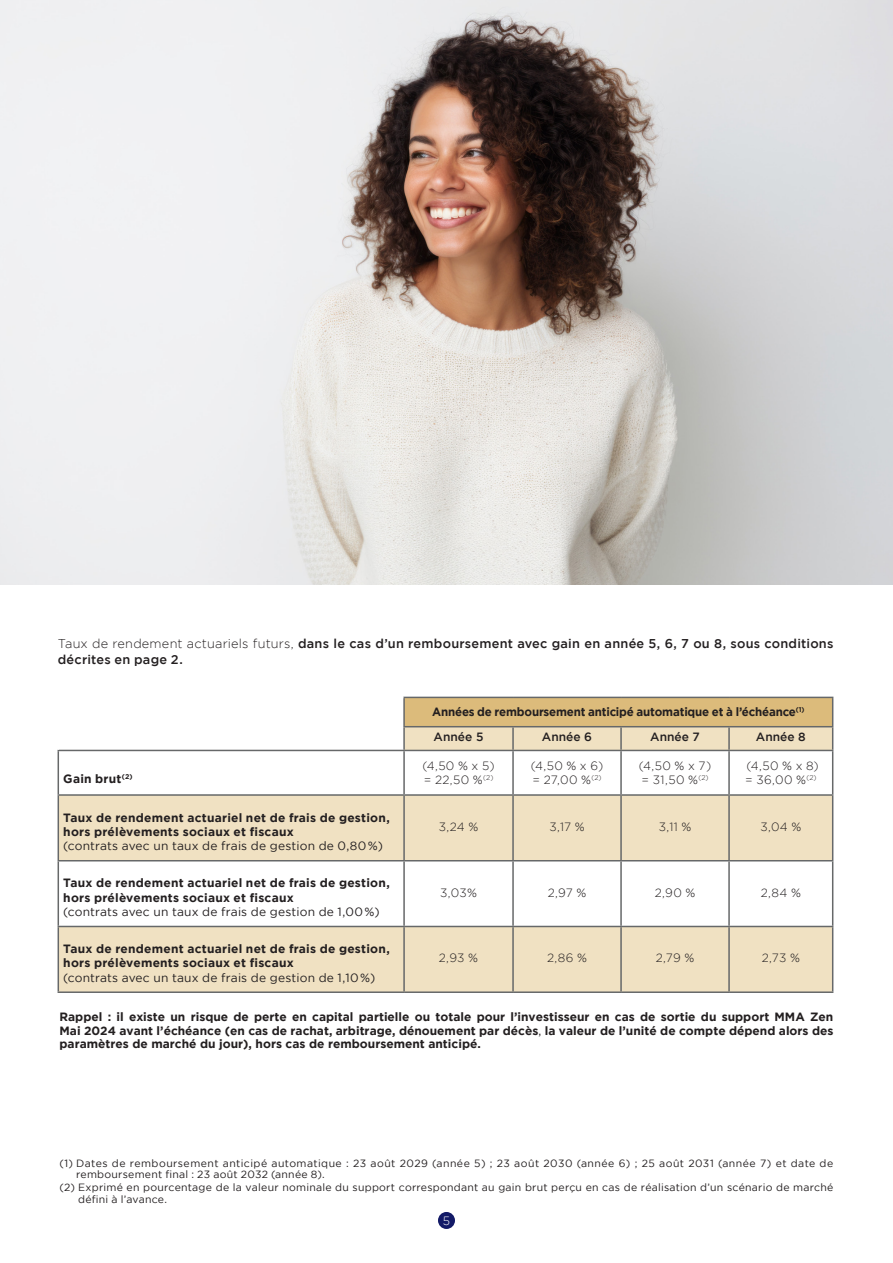
<style>
.page{position:relative;width:893px;height:1263px;background:#fff}
.page>*{position:absolute;margin:0;border:0;box-sizing:border-box;transform-origin:0 0}
.t1{font:500 12.75px/15.3px "Gotham";letter-spacing:.02em;color:#231f20}
.P_-_Paragraph_Style1{font:700 12px/14.4px "Gotham";letter-spacing:.015em;color:#231f20}
.t2{font:300 12px/14.4px "Gotham";letter-spacing:.03em;color:#231f20}
.P_-_Paragraph_Style1-2{font:700 12px "Gotham";letter-spacing:-.015em;color:#231f20;scale:.96 1}
.P_-_Paragraph_Style22{font:500 12px "Gotham";color:#231f20}
.t3{font:300 12px "Gotham";color:#fff}
.t4{font:10.5px/11.2px "Gotham";letter-spacing:.025em;color:#231f20}
.s1{font-weight:300}
.s2{font-weight:400}
</style>
<div class="page">
<div style="left:404px;top:697px;width:429px;height:30px;background:#dcbb7b"></div>
<svg style="left:59px;top:727px;width:773px;height:264px;fill:#f0e1c2"></svg>
<hr style="left:403px;top:697px;width:110px;height:1px;background:#666869">
<hr style="left:403px;top:698px;width:2px;height:28px;background:#666869">
<hr style="left:513px;top:697px;width:108px;height:1px;background:#666869">
<hr style="left:621px;top:697px;width:108px;height:1px;background:#666869">
<hr style="left:729px;top:697px;width:104px;height:1px;background:#666869">
<hr style="left:403px;top:726px;width:110px;height:1px;background:#666869">
<hr style="left:403px;top:727px;width:2px;height:23px;background:#666869">
<hr style="left:513px;top:726px;width:108px;height:1px;background:#666869">
<hr style="left:512px;top:727px;width:2px;height:23px;background:#666869">
<hr style="left:621px;top:726px;width:108px;height:1px;background:#666869">
<hr style="left:620px;top:727px;width:2px;height:23px;background:#666869">
<hr style="left:729px;top:726px;width:104px;height:1px;background:#666869">
<hr style="left:728px;top:727px;width:2px;height:23px;background:#666869">
<svg style="left:832px;top:698px;width:1px;height:52px"></svg>
<hr style="left:58px;top:750px;width:346px;height:1px;background:#666869">
<hr style="left:58px;top:751px;width:1px;height:43px;background:#666869">
<hr style="left:404px;top:750px;width:109px;height:1px;background:#666869">
<hr style="left:403px;top:751px;width:2px;height:43px;background:#666869">
<hr style="left:513px;top:750px;width:108px;height:1px;background:#666869">
<hr style="left:512px;top:751px;width:2px;height:43px;background:#666869">
<hr style="left:621px;top:750px;width:108px;height:1px;background:#666869">
<hr style="left:620px;top:751px;width:2px;height:43px;background:#666869">
<hr style="left:729px;top:750px;width:104px;height:1px;background:#666869">
<hr style="left:728px;top:751px;width:2px;height:43px;background:#666869">
<hr style="left:58px;top:794px;width:346px;height:2px;background:#666869">
<hr style="left:58px;top:796px;width:1px;height:64px;background:#666869">
<hr style="left:404px;top:794px;width:109px;height:2px;background:#666869">
<hr style="left:403px;top:796px;width:2px;height:64px;background:#666869">
<hr style="left:513px;top:794px;width:108px;height:2px;background:#666869">
<hr style="left:512px;top:796px;width:2px;height:64px;background:#666869">
<hr style="left:621px;top:794px;width:108px;height:2px;background:#666869">
<hr style="left:620px;top:796px;width:2px;height:64px;background:#666869">
<hr style="left:729px;top:794px;width:104px;height:2px;background:#666869">
<hr style="left:728px;top:796px;width:2px;height:64px;background:#666869">
<hr style="left:58px;top:860px;width:346px;height:1px;background:#666869">
<hr style="left:58px;top:861px;width:1px;height:65px;background:#666869">
<hr style="left:404px;top:860px;width:109px;height:1px;background:#666869">
<hr style="left:403px;top:861px;width:2px;height:65px;background:#666869">
<hr style="left:513px;top:860px;width:108px;height:1px;background:#666869">
<hr style="left:512px;top:861px;width:2px;height:65px;background:#666869">
<hr style="left:621px;top:860px;width:108px;height:1px;background:#666869">
<hr style="left:620px;top:861px;width:2px;height:65px;background:#666869">
<hr style="left:729px;top:860px;width:104px;height:1px;background:#666869">
<hr style="left:728px;top:861px;width:2px;height:65px;background:#666869">
<hr style="left:58px;top:926px;width:346px;height:1px;background:#666869">
<hr style="left:58px;top:927px;width:1px;height:64px;background:#666869">
<hr style="left:404px;top:926px;width:109px;height:1px;background:#666869">
<hr style="left:403px;top:927px;width:2px;height:64px;background:#666869">
<hr style="left:513px;top:926px;width:108px;height:1px;background:#666869">
<hr style="left:512px;top:927px;width:2px;height:64px;background:#666869">
<hr style="left:621px;top:926px;width:108px;height:1px;background:#666869">
<hr style="left:620px;top:927px;width:2px;height:64px;background:#666869">
<hr style="left:729px;top:926px;width:104px;height:1px;background:#666869">
<hr style="left:728px;top:927px;width:2px;height:64px;background:#666869">
<hr style="left:58px;top:991px;width:346px;height:2px;background:#666869">
<hr style="left:404px;top:991px;width:109px;height:2px;background:#666869">
<hr style="left:513px;top:991px;width:108px;height:2px;background:#666869">
<hr style="left:621px;top:991px;width:108px;height:2px;background:#666869">
<hr style="left:729px;top:991px;width:104px;height:2px;background:#666869">
<hr style="left:832px;top:751px;width:1px;height:43px;background:#666869">
<hr style="left:832px;top:796px;width:1px;height:64px;background:#666869">
<hr style="left:832px;top:861px;width:1px;height:65px;background:#666869">
<hr style="left:832px;top:927px;width:1px;height:64px;background:#666869">
<div style="left:438px;top:1212px;width:17px;height:17px;background:#131a67;border-radius:50%"></div>
<img style="left:0;top:0;width:893px;height:585px">
<p class="t1" style="left:58px;top:636px;width:777px"><span class="s1">Taux de rendement actuariels futurs,</span> dans le cas d’un remboursement avec gain en année 5, 6, 7 ou 8, sous conditions décrites en page 2.</p>
<p class="P_-_Paragraph_Style1" style="left:63px;top:771px;width:71px">Gain brut<sup>(2)</sup></p>
<p class="P_-_Paragraph_Style1-2" style="left:432px;top:705px;width:389px">Années de remboursement anticipé automatique et à l’échéance<sup>(1)</sup></p>
<p class="P_-_Paragraph_Style22" style="left:434px;top:730px;width:51px">Année 5</p>
<p class="P_-_Paragraph_Style22" style="left:542px;top:730px;width:52px">Année 6</p>
<p class="P_-_Paragraph_Style22" style="left:650px;top:730px;width:51px">Année 7</p>
<p class="P_-_Paragraph_Style22" style="left:756px;top:730px;width:51px">Année 8</p>
<p class="t2" style="left:422px;top:758px;width:74px">(4,50 % x 5) = 22,50 %<sup>(2)</sup></p>
<p class="t2" style="left:531px;top:758px;width:74px">(4,50 % x 6) = 27,00 %<sup>(2)</sup></p>
<p class="t2" style="left:639px;top:758px;width:74px">(4,50 % x 7) = 31,50 %<sup>(2)</sup></p>
<p class="t2" style="left:745px;top:758px;width:75px">(4,50 % x 8) = 36,00 %<sup>(2)</sup></p>
<p class="P_-_Paragraph_Style1" style="left:63px;top:810px;width:328px">Taux de rendement actuariel net de frais de gestion, hors prélèvements sociaux et fiscaux<br><span class="s2">(contrats avec un taux de frais de gestion de 0,80%)</span></p>
<p class="t2" style="left:439px;top:819px;width:41px">3,24 %</p>
<p class="t2" style="left:549px;top:819px;width:37px">3,17 %</p>
<p class="t2" style="left:659px;top:819px;width:34px">3,11 %</p>
<p class="t2" style="left:760px;top:819px;width:43px">3,04 %</p>
<p class="P_-_Paragraph_Style1" style="left:63px;top:875px;width:328px">Taux de rendement actuariel net de frais de gestion, hors prélèvements sociaux et fiscaux<br><span class="s2">(contrats avec un taux de frais de gestion de 1,00%)</span></p>
<p class="t2" style="left:440px;top:885px;width:38px">3,03%</p>
<p class="t2" style="left:548px;top:885px;width:40px">2,97 %</p>
<p class="t2" style="left:655px;top:885px;width:42px">2,90 %</p>
<p class="t2" style="left:761px;top:885px;width:42px">2,84 %</p>
<p class="P_-_Paragraph_Style1" style="left:63px;top:941px;width:328px">Taux de rendement actuariel net de frais de gestion, hors prélèvements sociaux et fiscaux<br><span class="s2">(contrats avec un taux de frais de gestion de 1,10%)</span></p>
<p class="t2" style="left:439px;top:951px;width:41px">2,93 %</p>
<p class="t2" style="left:547px;top:951px;width:41px">2,86 %</p>
<p class="t2" style="left:656px;top:951px;width:40px">2,79 %</p>
<p class="t2" style="left:762px;top:951px;width:40px">2,73 %</p>
<p class="P_-_Paragraph_Style1" style="left:60px;top:1010px;width:775px;line-height:13.6px;text-align:justify">Rappel : il existe un risque de perte en capital partielle ou totale pour l’investisseur en cas de sortie du support MMA Zen Mai 2024 avant l’échéance (en cas de rachat, arbitrage, dénouement par décès<span class="s2">,</span> la valeur de l’unité de compte dépend alors des paramètres de marché du jour), hors cas de remboursement anticipé.</p>
<p class="t4" style="left:76px;top:1157px;width:759px;text-indent:-17px">(1) Dates de remboursement anticipé automatique : 23 août 2029 (année 5) ; 23 août 2030 (année 6) ; 25 août 2031 (année 7) et date de remboursement final : 23 août 2032 (année 8).</p>
<p class="t4" style="left:78px;top:1182px;width:757px;text-indent:-19px">(2) Exprimé en pourcentage de la valeur nominale du support correspondant au gain brut perçu en cas de réalisation d’un scénario de marché défini à l’avance.</p>
<p class="t3" style="left:443px;top:1214px;width:9px">5</p>
</div>
